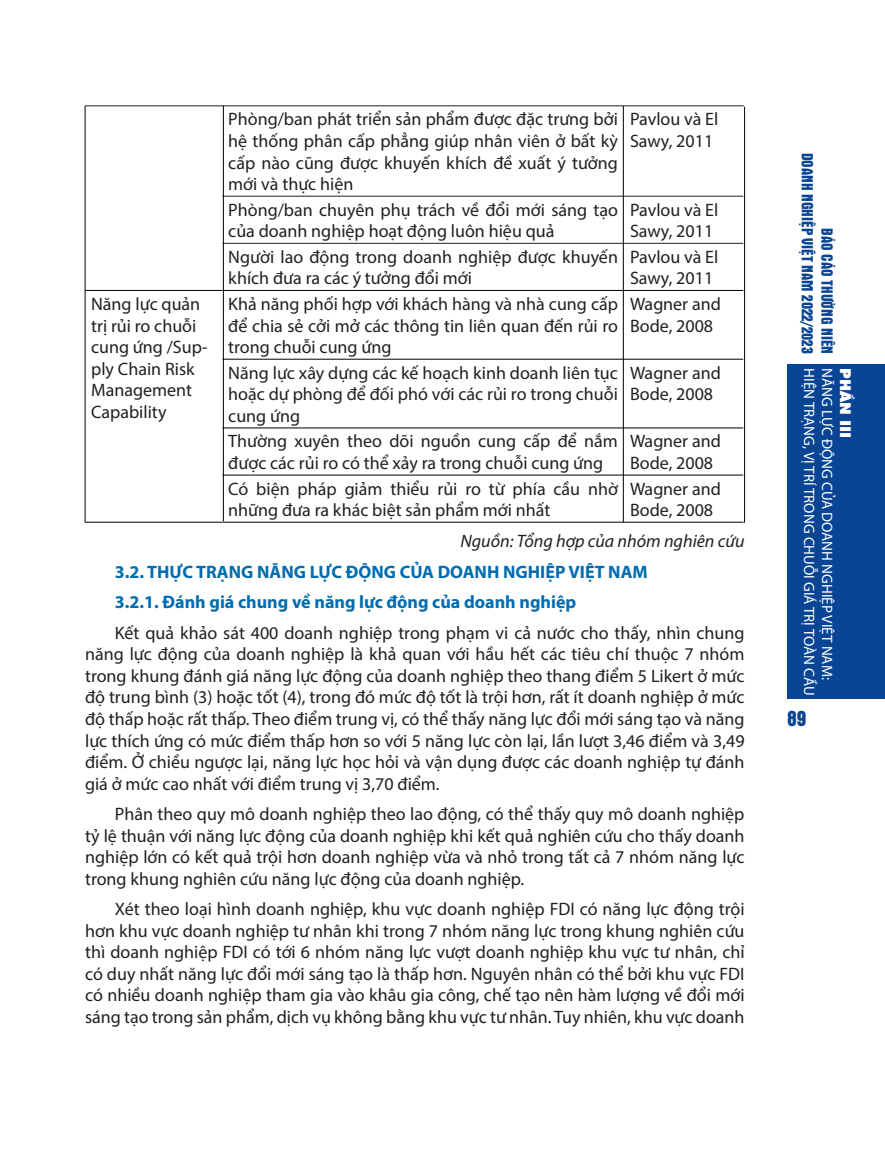
<style>
.page{position:relative;width:885px;height:1153px;background:#fff}
.page>*{position:absolute;margin:0;border:0;box-sizing:border-box;transform-origin:0 0}
.t1{font:22.5px "UTM Aurora";color:#094594}
.t2{font:18px/21.6px "Myriad Pro";color:#231f20}
.t3{font:700 18px "Myriad Pro";color:#006caf}
.t4{font:italic 18px "Myriad Pro";color:#231f20}
.t5{font:16.5px/19.8px "UTM Aurora";color:#094594;text-align:right}
.t6{font:15px "Myriad Pro";color:#fff}
.t7{font:15px "UTM Futura Extra";color:#fff}
</style>
<div class="page">
<div style="left:787px;top:364px;width:97px;height:334px;background:#094594"></div>
<hr style="left:85px;top:106px;width:137px;height:1px;background:#231f20">
<hr style="left:222px;top:106px;width:402px;height:1px;background:#231f20">
<hr style="left:624px;top:106px;width:119px;height:1px;background:#231f20">
<hr style="left:222px;top:196px;width:402px;height:1px;background:#231f20">
<hr style="left:624px;top:196px;width:119px;height:1px;background:#231f20">
<hr style="left:222px;top:243px;width:402px;height:1px;background:#231f20">
<hr style="left:624px;top:243px;width:119px;height:1px;background:#231f20">
<hr style="left:85px;top:106px;width:1px;height:90px;background:#000">
<hr style="left:85px;top:196px;width:1px;height:47px;background:#000">
<hr style="left:85px;top:243px;width:1px;height:47px;background:#000">
<hr style="left:85px;top:290px;width:137px;height:1px;background:#000">
<hr style="left:85px;top:290px;width:1px;height:69px;background:#000">
<hr style="left:222px;top:290px;width:402px;height:1px;background:#000">
<hr style="left:624px;top:290px;width:119px;height:1px;background:#000">
<hr style="left:85px;top:359px;width:1px;height:69px;background:#000">
<hr style="left:222px;top:359px;width:402px;height:1px;background:#000">
<hr style="left:624px;top:359px;width:119px;height:1px;background:#000">
<hr style="left:85px;top:428px;width:1px;height:47px;background:#000">
<hr style="left:222px;top:427px;width:402px;height:1px;background:#000">
<hr style="left:624px;top:427px;width:119px;height:1px;background:#000">
<hr style="left:85px;top:475px;width:1px;height:47px;background:#000">
<hr style="left:222px;top:475px;width:402px;height:1px;background:#000">
<hr style="left:624px;top:475px;width:119px;height:1px;background:#000">
<hr style="left:85px;top:522px;width:137px;height:1px;background:#000">
<hr style="left:222px;top:522px;width:402px;height:1px;background:#000">
<hr style="left:624px;top:522px;width:119px;height:1px;background:#000">
<hr style="left:223px;top:106px;width:1px;height:415px;background:#000">
<hr style="left:744px;top:107px;width:1px;height:415px;background:#000">
<hr style="left:623px;top:106px;width:1px;height:416px;background:#000">
<p class="t2" style="left:228px;top:108px;width:391px;text-align:justify">Phòng/ban phát triển sản phẩm được đặc trưng bởi hệ thống phân cấp phẳng giúp nhân viên ở bất kỳ cấp nào cũng được khuyến khích đề xuất ý tưởng mới và thực hiện</p>
<p class="t2" style="left:630px;top:108px;width:90px">Pavlou và El<br>Sawy, 2011</p>
<p class="t2" style="left:228px;top:198px;width:391px">Phòng/ban chuyên phụ trách về đổi mới sáng tạo của doanh nghiệp hoạt động luôn hiệu quả</p>
<p class="t2" style="left:630px;top:198px;width:90px">Pavlou và El<br>Sawy, 2011</p>
<p class="t2" style="left:228px;top:246px;width:391px">Người lao động trong doanh nghiệp được khuyến khích đưa ra các ý tưởng đổi mới</p>
<p class="t2" style="left:630px;top:246px;width:90px">Pavlou và El<br>Sawy, 2011</p>
<p class="t2" style="left:91px;top:293px;width:118px">Năng lực quản trị rủi ro chuỗi cung ứng /Sup&shy;ply Chain Risk<br>Management<br>Capability</p>
<p class="t2" style="left:228px;top:293px;width:391px;text-align:justify">Khả năng phối hợp với khách hàng và nhà cung cấp để chia sẻ cởi mở các thông tin liên quan đến rủi ro trong chuỗi cung ứng</p>
<p class="t2" style="left:630px;top:293px;width:92px">Wagner and<br>Bode, 2008</p>
<p class="t2" style="left:228px;top:361px;width:391px;text-align:justify">Năng lực xây dựng các kế hoạch kinh doanh liên tục hoặc dự phòng để đối phó với các rủi ro trong chuỗi cung ứng</p>
<p class="t2" style="left:630px;top:361px;width:92px">Wagner and<br>Bode, 2008</p>
<p class="t2" style="left:228px;top:430px;width:391px">Thường xuyên theo dõi nguồn cung cấp để nắm được các rủi ro có thể xảy ra trong chuỗi cung ứng</p>
<p class="t2" style="left:630px;top:430px;width:92px">Wagner and<br>Bode, 2008</p>
<p class="t2" style="left:228px;top:477px;width:391px">Có biện pháp giảm thiểu rủi ro từ phía cầu nhờ những đưa ra khác biệt sản phẩm mới nhất</p>
<p class="t2" style="left:630px;top:477px;width:92px">Wagner and<br>Bode, 2008</p>
<p class="t4" style="left:460px;top:530px;width:285px">Nguồn: Tổng hợp của nhóm nghiên cứu</p>
<p class="t3" style="left:115px;top:560px;width:534px">3.2. THỰC TRẠNG NĂNG LỰC ĐỘNG CỦA DOANH NGHIỆP VIỆT NAM</p>
<p class="t3" style="left:115px;top:590px;width:463px">3.2.1. Đánh giá chung về năng lực động của doanh nghiệp</p>
<p class="t2" style="left:85px;top:621px;width:661px;text-align:justify;text-indent:30px">Kết quả khảo sát 400 doanh nghiệp trong phạm vi cả nước cho thấy, nhìn chung năng lực động của doanh nghiệp là khả quan với hầu hết các tiêu chí thuộc 7 nhóm trong khung đánh giá năng lực động của doanh nghiệp theo thang điểm 5 Likert ở mức độ trung bình (3) hoặc tốt (4), trong đó mức độ tốt là trội hơn, rất ít doanh nghiệp ở mức độ thấp hoặc rất thấp. Theo điểm trung vị, có thể thấy năng lực đổi mới sá ng tạo và năng lực thích ứng có mức điểm thấp hơn so với 5 năng lực còn lạ i, lần lượt 3,46 điểm và 3,49 điểm. Ở chiều ngược lại, năng lực học hỏi và vận dụ ng được các doanh nghiệp tự đánh giá ở mức cao nhất với điểm trung vị 3,70 điểm.</p>
<p class="t2" style="left:85px;top:802px;width:661px;text-align:justify;text-indent:30px">Phân theo quy mô doanh nghiệp theo lao động, có thể thấy quy mô doanh nghiệp tỷ lệ thuận với năng lực động của doanh nghiệp khi kết quả nghiên cứu cho thấy doanh nghiệp lớn có kết quả trội hơn doanh nghiệp vừa và nhỏ trong tất cả 7 nhóm năng lực trong khung nghiên cứu năng lực động của doanh nghiệp.</p>
<p class="t2" style="left:85px;top:897px;width:661px;text-indent:30px">Xét theo loại hình doanh nghiệp, khu vực doanh nghiệp FDI có năng lực động trội hơn khu vực doanh nghiệp tư nhân khi trong 7 nhóm năng lực trong khung nghiên cứu thì doanh nghiệp FDI có tới 6 nhóm năng lực vượt doanh nghiệp khu vực tư nhân, chỉ có duy nhất năng lực đổi mới sáng tạo là thấp hơn. Nguyên nhân có thể bởi khu vực FDI có nhiều doanh nghiệp tham gia vào khâu gia công, chế tạo nên hàm lượng về đổi mới sáng tạo trong sản phẩm, dịch vụ không bằng khu vực tư nhân. Tuy nhiên, khu vực doanh</p>
<p class="t5" style="left:837px;top:153px;width:203px;rotate:90deg">BÁO CÁO THƯỜNG NIÊN<br>DOANH NGHIỆP VIỆT NAM 2022/2023</p>
<p class="t6" style="left:818px;top:368px;width:328px;rotate:90deg">HIỆN TRẠNG, VỊ TRÍ TRONG CHUỖI GIÁ TRỊ TOÀN CẦU</p>
<p class="t6" style="left:836px;top:368px;width:313px;rotate:90deg">NĂNG LỰC ĐỘNG CỦA DOANH NGHIỆP VIỆT NAM:</p>
<p class="t7" style="left:855px;top:368px;width:71px;rotate:90deg">PHẦN III</p>
<p class="t1" style="left:787px;top:703px;width:21px">89</p>
</div>
